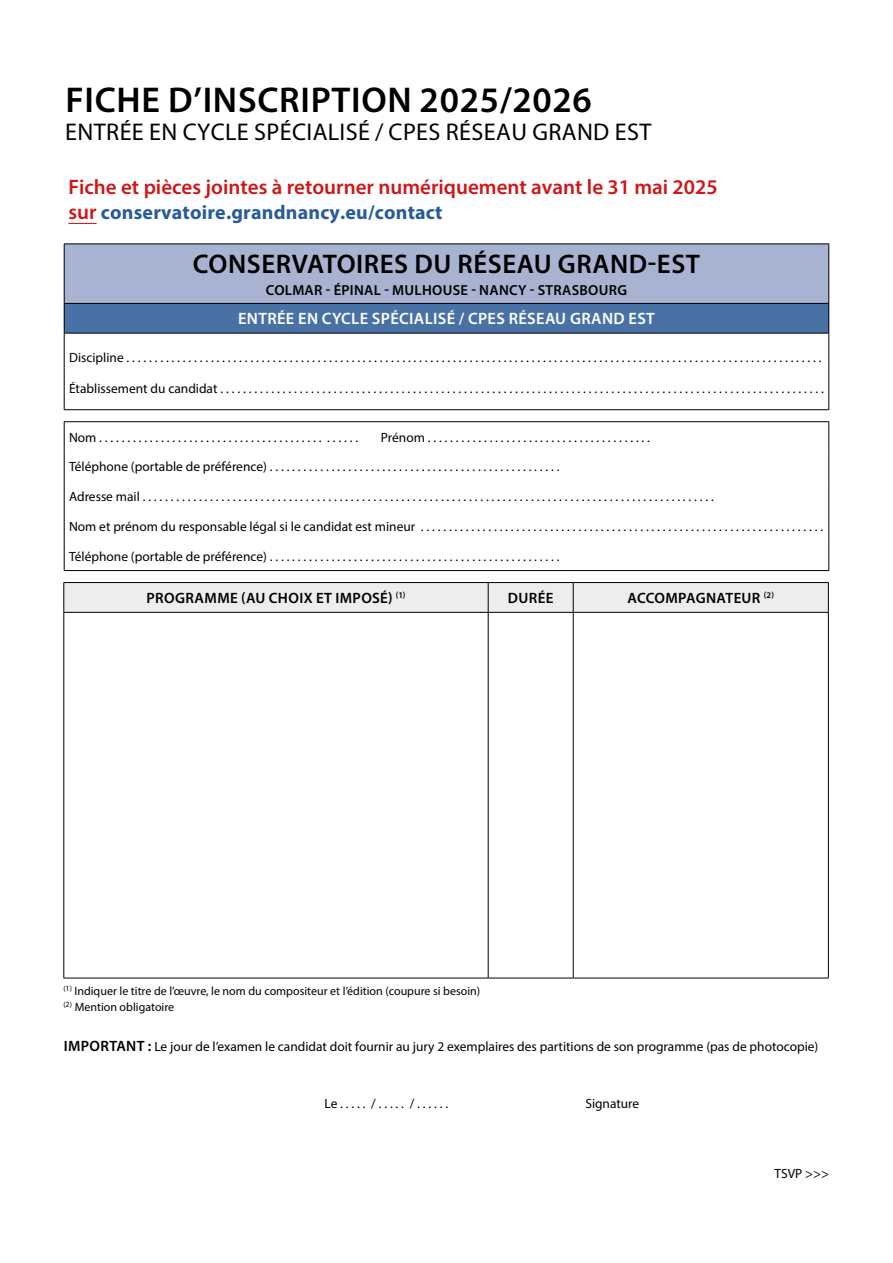
<style>
.page{position:relative;width:893px;height:1263px;background:#fff}
.page>*{position:absolute;margin:0;border:0;box-sizing:border-box;transform-origin:0 0}
.t1{font:600 36px "Myriad Pro";letter-spacing:.02em;color:#000}
.t2{font:600 27px "Myriad Pro";letter-spacing:.02em;color:#000}
.t3{font:24.15px "Myriad Pro";letter-spacing:.015em;color:#000}
.t4{font:600 21px "Myriad Pro";color:#cd1719}
.t5{font:700 19.95px "Myriad Pro";letter-spacing:.01em;color:#275b9b}
.t6{font:600 16.5px "Myriad Pro";letter-spacing:.02em;color:#fff}
.t7{font:600 15px "Myriad Pro";letter-spacing:.025em;color:#000}
.t8{font:600 14.55px "Myriad Pro";letter-spacing:.02em;color:#000}
.t9{font:13.5px "Myriad Pro";color:#000}
.t10{font:12px/16px "Myriad Pro";color:#000}
.s1{font-weight:600;font-size:21px;color:#cd1719}
.s2{font-weight:600;font-size:15px}
</style>
<div class="page">
<div style="left:64px;top:244px;width:765px;height:59px;background:#a8b3d2"></div>
<div style="left:64px;top:303px;width:765px;height:30px;background:#4871a5"></div>
<hr style="left:64px;top:243px;width:765px;height:1px;background:#000">
<hr style="left:64px;top:244px;width:1px;height:59px;background:#000">
<hr style="left:64px;top:303px;width:765px;height:1px;background:#000">
<svg style="left:64px;top:304px;width:1px;height:29px"></svg>
<hr style="left:64px;top:367px;width:1px;height:42px;background:#000">
<hr style="left:828px;top:244px;width:1px;height:59px;background:#000">
<svg style="left:828px;top:304px;width:1px;height:29px"></svg>
<hr style="left:828px;top:367px;width:1px;height:42px;background:#000">
<hr style="left:64px;top:409px;width:765px;height:1px;background:#000">
<hr style="left:64px;top:334px;width:1px;height:33px;background:#000">
<hr style="left:64px;top:333px;width:765px;height:1px;background:#000">
<hr style="left:828px;top:334px;width:1px;height:33px;background:#000">
<hr style="left:64px;top:421px;width:765px;height:1px;background:#000">
<svg style="left:64px;top:422px;width:1px;height:29px"></svg>
<hr style="left:64px;top:451px;width:1px;height:30px;background:#000">
<hr style="left:64px;top:481px;width:1px;height:30px;background:#000">
<hr style="left:64px;top:511px;width:1px;height:30px;background:#000">
<svg style="left:64px;top:541px;width:1px;height:29px"></svg>
<hr style="left:64px;top:570px;width:765px;height:1px;background:#000">
<svg style="left:828px;top:422px;width:1px;height:29px"></svg>
<hr style="left:828px;top:451px;width:1px;height:30px;background:#000">
<hr style="left:828px;top:481px;width:1px;height:30px;background:#000">
<hr style="left:828px;top:511px;width:1px;height:30px;background:#000">
<svg style="left:828px;top:541px;width:1px;height:29px"></svg>
<svg style="left:63px;top:582px;width:766px;height:30px;background:#e2e2e2"></svg>
<hr style="left:63px;top:612px;width:425px;height:1px;background:#000">
<hr style="left:63px;top:613px;width:1px;height:365px;background:#000">
<hr style="left:488px;top:612px;width:85px;height:1px;background:#000">
<hr style="left:488px;top:613px;width:1px;height:365px;background:#000">
<hr style="left:573px;top:612px;width:256px;height:1px;background:#000">
<hr style="left:573px;top:613px;width:1px;height:365px;background:#000">
<hr style="left:828px;top:613px;width:1px;height:365px;background:#000">
<hr style="left:63px;top:978px;width:425px;height:1px;background:#000">
<hr style="left:488px;top:978px;width:85px;height:1px;background:#000">
<hr style="left:573px;top:978px;width:256px;height:1px;background:#000">
<svg style="left:68px;top:223px;width:29px;height:1px"></svg>
<h1 class="t1" style="left:65px;top:77px;width:528px">FICHE D’INSCRIPTION 2025/2026</h1>
<h3 class="t3" style="left:65px;top:117px;width:588px">ENTRÉE EN CYCLE SPÉCIALISÉ / CPES RÉSEAU GRAND EST</h3>
<h3 class="t4" style="left:68px;top:174px;width:651px">Fiche et pièces jointes à retourner numériquement avant le 31 mai 2025</h3>
<h3 class="t5" style="left:68px;top:200px;width:376px"><span class="s1">sur</span> conservatoire.grandnancy.eu/contact</h3>
<h2 class="t2" style="left:193px;top:247px;width:509px">CONSERVATOIRES DU RÉSEAU GRAND-EST</h2>
<p class="t8" style="left:266px;top:280px;width:363px">COLMAR - ÉPINAL - MULHOUSE - NANCY - STRASBOURG</p>
<p class="t6" style="left:238px;top:308px;width:418px">ENTRÉE EN CYCLE SPÉCIALISÉ / CPES RÉSEAU GRAND EST</p>
<p class="t9" style="left:69px;top:349px;width:754px">Discipline . . . . . . . . . . . . . . . . . . . . . . . . . . . . . . . . . . . . . . . . . . . . . . . . . . . . . . . . . . . . . . . . . . . . . . . . . . . . . . . . . . . . . . . . . . . . . . . . . . . . . . . . . . . . . . . . . . . . . . . . . . . .</p>
<p class="t9" style="left:69px;top:381px;width:756px">Établissement du candidat . . . . . . . . . . . . . . . . . . . . . . . . . . . . . . . . . . . . . . . . . . . . . . . . . . . . . . . . . . . . . . . . . . . . . . . . . . . . . . . . . . . . . . . . . . . . . . . . . . . . . . . . . . .</p>
<p class="t9" style="left:69px;top:429px;width:291px">Nom . . . . . . . . . . . . . . . . . . . . . . . . . . . . . . . . . . . . . . . . . . . . . .</p>
<p class="t9" style="left:381px;top:429px;width:271px">Prénom . . . . . . . . . . . . . . . . . . . . . . . . . . . . . . . . . . . . . . . .</p>
<p class="t9" style="left:69px;top:458px;width:492px">Téléphone (portable de préférence) . . . . . . . . . . . . . . . . . . . . . . . . . . . . . . . . . . . . . . . . . . . . . . . . . . . .</p>
<p class="t9" style="left:69px;top:488px;width:646px">Adresse mail . . . . . . . . . . . . . . . . . . . . . . . . . . . . . . . . . . . . . . . . . . . . . . . . . . . . . . . . . . . . . . . . . . . . . . . . . . . . . . . . . . . . . . . . . . . . . . . . . . . . . .</p>
<p class="t9" style="left:69px;top:518px;width:756px">Nom et prénom du responsable légal si le candidat est mineur . . . . . . . . . . . . . . . . . . . . . . . . . . . . . . . . . . . . . . . . . . . . . . . . . . . . . . . . . . . . . . . . . . . . . . . .</p>
<p class="t9" style="left:69px;top:548px;width:492px">Téléphone (portable de préférence) . . . . . . . . . . . . . . . . . . . . . . . . . . . . . . . . . . . . . . . . . . . . . . . . . . . .</p>
<p class="t7" style="left:147px;top:588px;width:260px">PROGRAMME (AU CHOIX ET IMPOSÉ) <sup>(1)</sup></p>
<p class="t7" style="left:508px;top:588px;width:47px">DURÉE</p>
<p class="t7" style="left:628px;top:588px;width:148px">ACCOMPAGNATEUR <sup>(2)</sup></p>
<p class="t10" style="left:63px;top:983px;width:418px"><sup>(1)</sup> Indiquer le titre de l’œuvre, le nom du compositeur et l’édition (coupure si besoin) <sup>(2)</sup> Mention obligatoire</p>
<p class="t9" style="left:64px;top:1038px;width:756px"><span class="s2">IMPORTANT :</span> Le jour de l’examen le candidat doit fournir au jury 2 exemplaires des partitions de son programme (pas de photocopie)</p>
<p class="t9" style="left:325px;top:1095px;width:125px">Le . . . . . / . . . . . / . . . . . .</p>
<p class="t9" style="left:585px;top:1095px;width:55px">Signature</p>
<p class="t9" style="left:774px;top:1165px;width:56px">TSVP &gt;&gt;&gt;</p>
</div>
